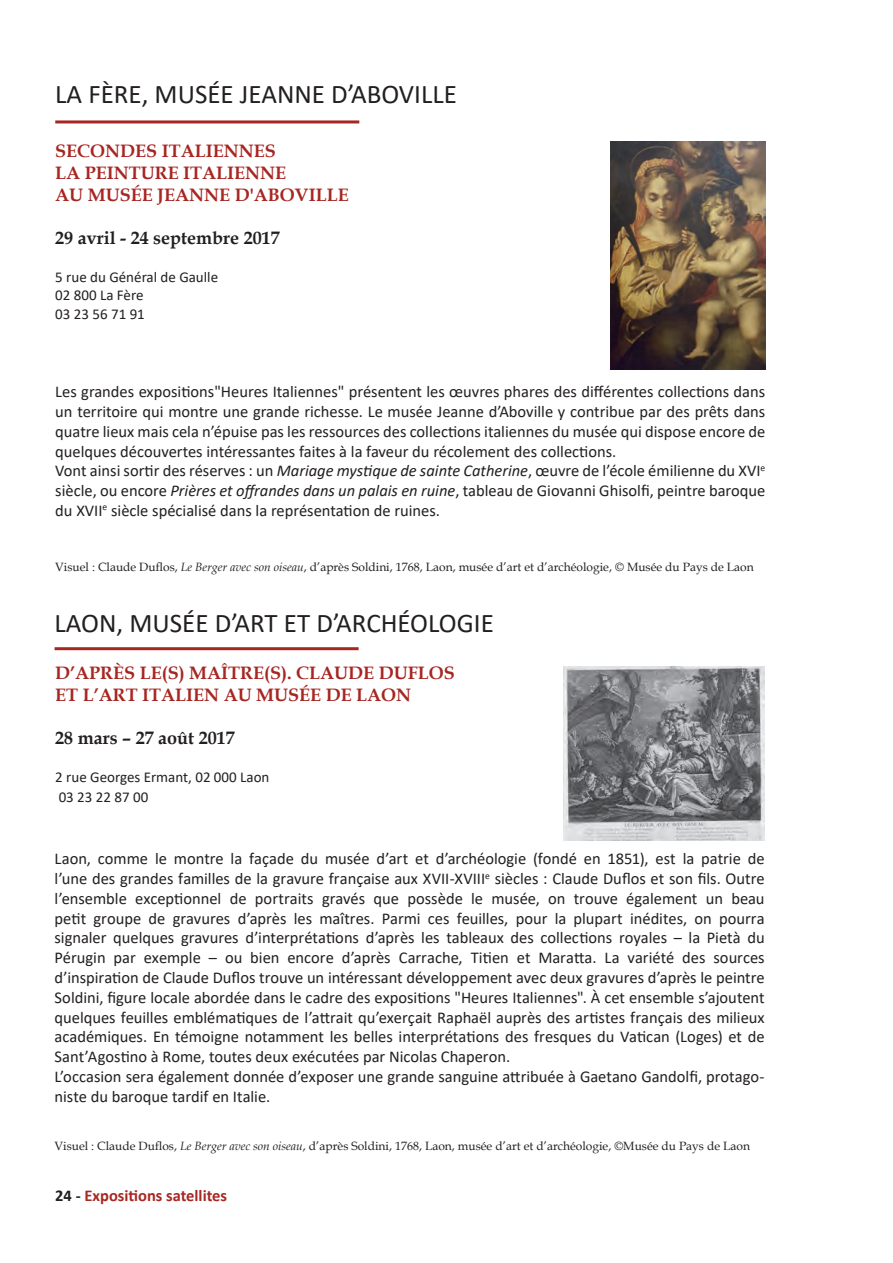
<style>
.page{position:relative;width:893px;height:1263px;background:#fff}
.page>*{position:absolute;margin:0;border:0;box-sizing:border-box;transform-origin:0 0}
.t1{font:27px "Calibri";color:#231f20}
.t2{font:700 18px/21.6px "Book Antiqua";color:#a62621}
.t3{font:700 18px/21.6px "Book Antiqua";color:#a72622}
.t4{font:700 18px "Book Antiqua";color:#231f20}
.t5{font:16.5px/19.8px "Calibri";color:#231f20}
.t6{font:700 16.5px "Calibri";color:#a82722}
.t7{font:15px/19.8px "Calibri";color:#231f20}
.t8{font:12px "Book Antiqua";color:#231f20}
.s1{font-style:italic}
.s2{color:#231f20}
</style>
<div class="page">
<hr style="left:55px;top:647px;width:304px;height:3px;background:#a62621">
<img style="left:564px;top:666px;width:201px;height:174px">
<hr style="left:55px;top:120px;width:304px;height:3px;background:#a62621">
<img style="left:611px;top:141px;width:154px;height:228px">
<h1 class="t1" style="left:55px;top:75px;width:403px">LA FÈRE, MUSÉE JEANNE D’ABOVILLE</h1>
<p class="t3" style="left:55px;top:140px;width:295px">SECONDES ITALIENNES<br>LA PEINTURE ITALIENNE<br>AU MUSÉE JEANNE D'ABOVILLE</p>
<p class="t4" style="left:55px;top:225px;width:226px">29 avril - 24 septembre 2017</p>
<p class="t7" style="left:55px;top:267px;width:164px;line-height:18px">5 rue du Général de Gaulle<br>02 800 La Fère</p>
<p class="t7" style="left:55px;top:304px;width:91px">03 23 56 71 91</p>
<p class="t5" style="left:55px;top:381px;width:712px">Les grandes expositions"Heures Italiennes" présentent les œuvres phares des différentes collections dans un territoire qui montre une grande richesse. Le musée Jeanne d’Aboville y contribue par des prêts dans quatre lieux mais cela n’épuise pas les ressources des collections italiennes du musée qui dispose encore de quelques découvertes intéressantes faites à la faveur du récolement des collections.<br>Vont ainsi sortir des réserves : un <span class="s1">Mariage mystique de sainte Catherine</span>, œuvre de l’école émilienne du XVI<sup>e </sup>siècle, ou encore <span class="s1">Prières et offrandes dans un palais en ruine</span>, tableau de Giovanni Ghisolfi, peintre baroque du XVII<sup>e</sup> siècle spécialisé dans la représentation de ruines.</p>
<p class="t8" style="left:55px;top:558px;width:700px">Visuel : Claude Duflos, <span class="s1">Le Berger avec son oiseau</span>, d’après Soldini, 1768, Laon, musée d’art et d’archéologie, © Musée du Pays de Laon</p>
<h1 class="t1" style="left:55px;top:604px;width:441px">LAON, MUSÉE D’ART ET D’ARCHÉOLOGIE</h1>
<p class="t2" style="left:55px;top:662px;width:401px">D’APRÈS LE(S) MAÎTRE(S). CLAUDE DUFLOS<br>ET L’ART ITALIEN AU MUSÉE DE LAON</p>
<p class="t4" style="left:55px;top:725px;width:181px">28 mars – 27 août 2017</p>
<p class="t7" style="left:55px;top:766px;width:216px">2 rue Georges Ermant, 02 000 Laon<br>03 23 22 87 00</p>
<p class="t5" style="left:55px;top:848px;width:712px">Laon, comme le montre la façade du musée d’art et d’archéologie (fondé en 1851), est la patrie de l’une des grandes familles de la gravure française aux XVII-XVIII<sup>e</sup> siècles : Claude Duflos et son fils. Outre l’ensemble exceptionnel de portraits gravés que possède le musée, on trouve également un beau petit groupe de gravures d’après les maîtres. Parmi ces feuilles, pour la plupart inédites, on pourra signaler quelques gravures d’interprétations d’après les tableaux des collections royales – la Pietà du Pérugin par exemple – ou bien encore d’après Carrache, Titien et Maratta. La variété des sources d’inspiration de Claude Duflos trouve un intéressant développement avec deux gravures d’après le peintre Soldini, figure locale abordée dans le cadre des expositions "Heures Italiennes". À cet ensemble s’ajoutent quelques feuilles emblématiques de l’attrait qu’exerçait Raphaël auprès des artistes français des milieux académiques. En témoigne notamment les belles interprétations des fresques du Vatican (Loges) et de Sant’Agostino à Rome, toutes deux exécutées par Nicolas Chaperon.<br>L’occasion sera également donnée d’exposer une grande sanguine attribuée à Gaetano Gandolfi, protago&shy;niste du baroque tardif en Italie.</p>
<p class="t8" style="left:55px;top:1138px;width:697px">Visuel : Claude Duflos, <span class="s1">Le Berger avec son oiseau</span>, d’après Soldini, 1768, Laon, musée d’art et d’archéologie, ©Musée du Pays de Laon</p>
<p class="t6" style="left:55px;top:1184px;width:173px"><span class="s2">24 -</span> Expositions satellites</p>
</div>
